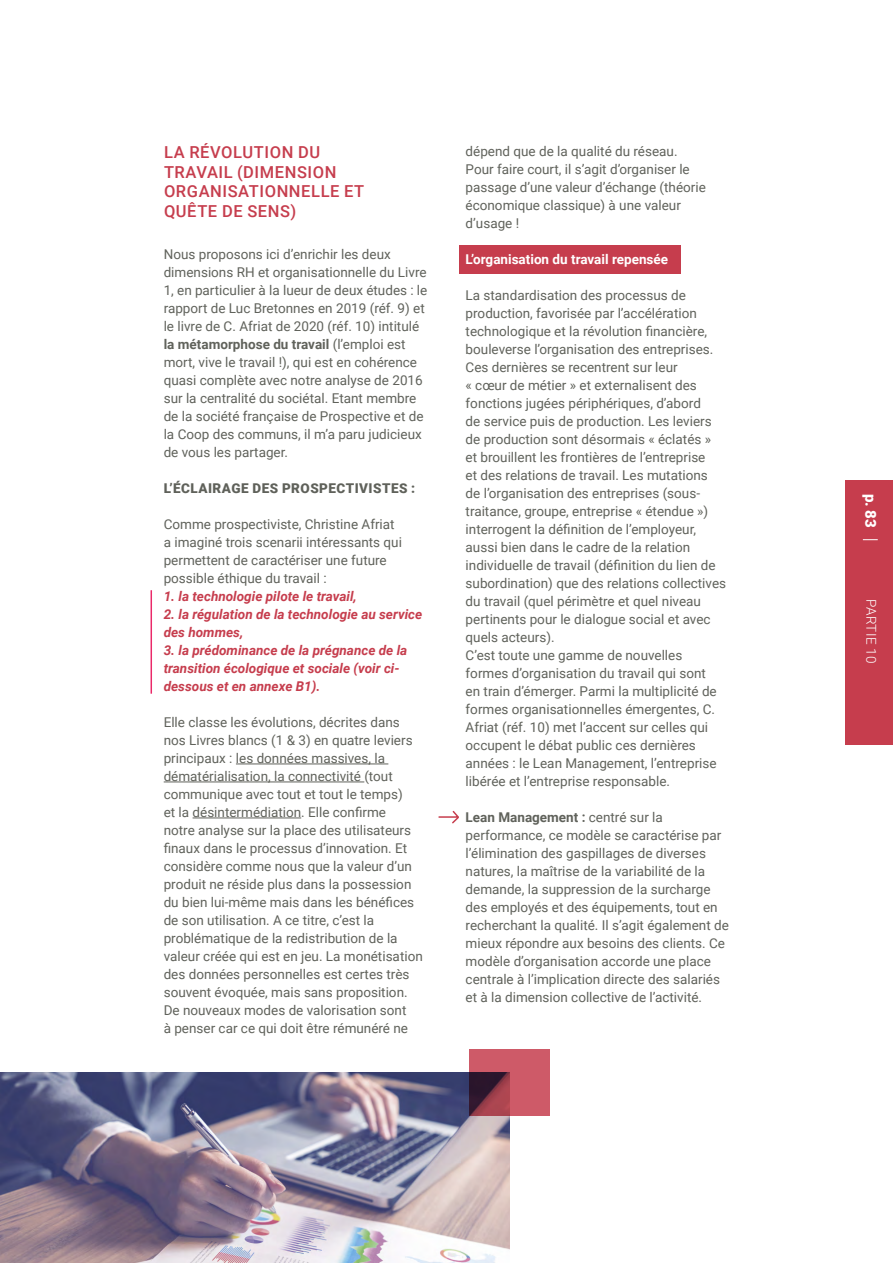
<style>
.page{position:relative;width:893px;height:1263px;background:#fff}
.page>*{position:absolute;margin:0;border:0;box-sizing:border-box;transform-origin:0 0}
.t1{font:500 16.5px/19.5px "Roboto";letter-spacing:.035em;color:#c63d4d}
.t2{font:900 15px "Roboto";color:#fff}
.t3{font:13.5px/18px "Roboto";color:#60625b}
.t4{font:italic 700 13.5px/18px "Roboto";color:#c63d4d}
.t5{font:700 13.5px "Roboto";color:#fff}
.t6{font:900 13.5px "Roboto";letter-spacing:.035em;color:#5f615a}
.t7{font:300 13.5px "Roboto";letter-spacing:.035em;color:#fff}
.s1{font-weight:700}
</style>
<div class="page">
<div style="left:845px;top:480px;width:48px;height:265px;background:#c63d4d"></div>
<svg style="left:863px;top:539px;width:15px;height:1px"></svg>
<img style="left:0;top:1073px;width:509px;height:190px">
<div style="left:459px;top:246px;width:221px;height:28px;background:#c63d4d"></div>
<hr style="left:236px;top:764px;width:152px;height:1px;background:#60625b">
<hr style="left:164px;top:782px;width:200px;height:1px;background:#60625b">
<hr style="left:193px;top:818px;width:108px;height:1px;background:#60625b">
<svg style="left:469px;top:1049px;width:80px;height:66px;background:#ab4a59"></svg>
<hr style="left:151px;top:590px;width:1px;height:104px;background:#e6004d">
<svg style="left:438px;top:810px;width:21px;height:14px"></svg>
<p class="t1" style="left:164px;top:142px;width:202px">LA RÉVOLUTION DU<br>TRAVAIL (DIMENSION<br>ORGANISATIONNELLE ET<br>QUÊTE DE SENS)</p>
<p class="t3" style="left:164px;top:245px;width:265px">Nous proposons ici d’enrichir les deux dimensions RH et organisationnelle du Livre 1, en particulier à la lueur de deux études : le rapport de Luc Bretonnes en 2019 (réf. 9) et le livre de C. Afriat de 2020 (réf. 10) intitulé <span class="s1">la métamorphose du travail</span> (l’emploi est mort, vive le travail !), qui est en cohérence quasi complète avec notre analyse de 2016 sur la centralité du sociétal. Etant membre de la société française de Prospective et de la Coop des communs, il m’a paru judicieux de vous les partager.</p>
<p class="t6" style="left:164px;top:479px;width:253px">L’ÉCLAIRAGE DES PROSPECTIVISTES :</p>
<p class="t3" style="left:164px;top:515px;width:240px">Comme prospectiviste, Christine Afriat a imaginé trois scenarii intéressants qui permettent de caractériser une future possible éthique du travail :</p>
<p class="t4" style="left:164px;top:586px;width:195px">1. la technologie pilote le travail,</p>
<p class="t4" style="left:164px;top:604px;width:260px">2. la régulation de la technologie au service des hommes,</p>
<p class="t4" style="left:164px;top:640px;width:245px">3. la prédominance de la prégnance de la transition écologique et sociale (voir ci&shy;dessous et en annexe B1).</p>
<p class="t3" style="left:164px;top:712px;width:261px">Elle classe les évolutions, décrites dans nos Livres blancs (1 &amp; 3) en quatre leviers principaux : les données massives, la dématérialisation, la connectivité (tout communique avec tout et tout le temps)<br>et la désintermédiation. Elle confirme<br>notre analyse sur la place des utilisateurs finaux dans le processus d’innovation. Et considère comme nous que la valeur d’un produit ne réside plus dans la possession du bien lui-même mais dans les bénéfices de son utilisation. A ce titre, c’est la problématique de la redistribution de la valeur créée qui est en jeu. La monétisation des données personnelles est certes très souvent évoquée, mais sans proposition.<br>De nouveaux modes de valorisation sont<br>à penser car ce qui doit être rémunéré ne</p>
<p class="t3" style="left:466px;top:142px;width:242px">dépend que de la qualité du réseau.<br>Pour faire court, il s’agit d’organiser le passage d’une valeur d’échange (théorie économique classique) à une valeur d’usage !</p>
<p class="t5" style="left:466px;top:250px;width:204px">L’organisation du travail repensée</p>
<p class="t3" style="left:466px;top:286px;width:262px">La standardisation des processus de production, favorisée par l’accélération technologique et la révolution financière, bouleverse l’organisation des entreprises.<br>Ces dernières se recentrent sur leur<br>« cœur de métier » et externalisent des fonctions jugées périphériques, d’abord<br>de service puis de production. Les leviers de production sont désormais « éclatés »<br>et brouillent les frontières de l’entreprise<br>et des relations de travail. Les mutations<br>de l’organisation des entreprises (sous&shy;traitance, groupe, entreprise « étendue ») interrogent la définition de l’employeur, aussi bien dans le cadre de la relation individuelle de travail (définition du lien de subordination) que des relations collectives du travail (quel périmètre et quel niveau pertinents pour le dialogue social et avec quels acteurs).<br>C’est toute une gamme de nouvelles formes d’organisation du travail qui sont<br>en train d’émerger. Parmi la multiplicité de formes organisationnelles émergentes, C.<br>Afriat (réf. 10) met l’accent sur celles qui occupent le débat public ces dernières années : le Lean Management, l’entreprise libérée et l’entreprise responsable.</p>
<p class="t3" style="left:466px;top:808px;width:265px"><span class="s1">Lean Management :</span> centré sur la performance, ce modèle se caractérise par l’élimination des gaspillages de diverses natures, la maîtrise de la variabilité de la demande, la suppression de la surcharge des employés et des équipements, tout en recherchant la qualité. Il s’agit également de mieux répondre aux besoins des clients. Ce modèle d’organisation accorde une place centrale à l’implication directe des salariés et à la dimension collective de l’activité.</p>
<p class="t2" style="left:881px;top:493px;width:36px;rotate:90deg">p. 83</p>
<p class="t7" style="left:881px;top:599px;width:66px;rotate:90deg">PARTIE 10</p>
</div>
